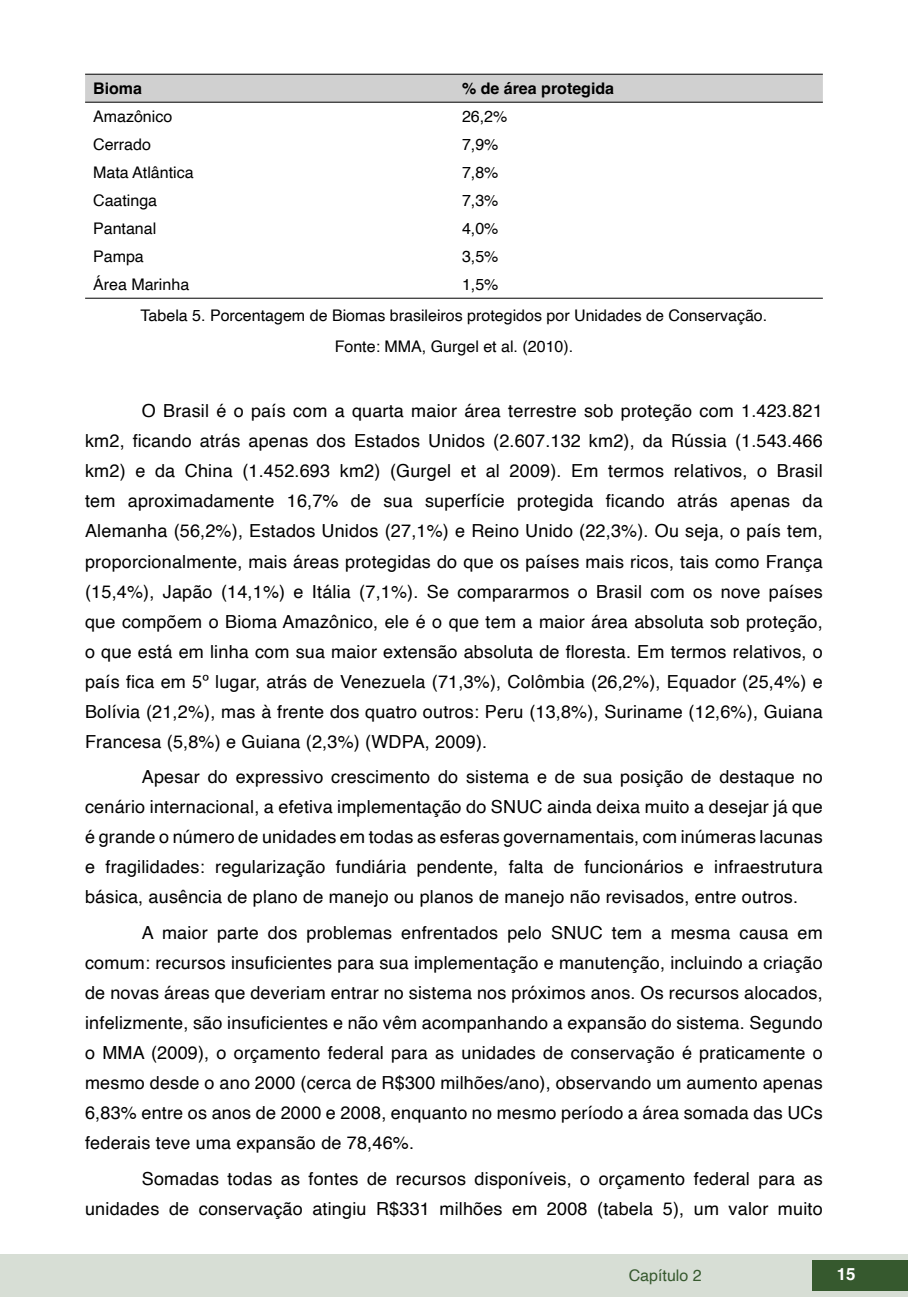
<style>
.page{position:relative;width:908px;height:1304px;background:#fff}
.page>*{position:absolute;margin:0;border:0;box-sizing:border-box;transform-origin:0 0}
.txt{font:18px/30px "Helvetica";letter-spacing:.01em;color:#000;text-align:justify}
.t1{font:700 16.8px "Helvetica";color:#fff}
.imagens_graf_tab{font:16px "Helvetica";color:#000}
.tab_txt{font:16px "Helvetica";color:#000}
.tab_txt-2{font:700 16px "Helvetica";color:#000}
.t2{font:16px "Helvetica";color:#36592e}
</style>
<div class="page">
<div style="left:0;top:1254px;width:906px;height:43px;background:#d7ded5"></div>
<div style="left:812px;top:1261px;width:95px;height:30px;background:#36592e"></div>
<div style="left:85px;top:75px;width:737px;height:27px;background:#d0d0d0"></div>
<hr style="left:85px;top:102px;width:369px;height:1px;background:#000">
<hr style="left:454px;top:102px;width:368px;height:1px;background:#000">
<hr style="left:85px;top:74px;width:369px;height:1px;background:#000">
<hr style="left:454px;top:74px;width:368px;height:1px;background:#000">
<hr style="left:85px;top:298px;width:369px;height:1px;background:#000">
<hr style="left:454px;top:298px;width:368px;height:1px;background:#000">
<p class="tab_txt-2" style="left:93px;top:79px;width:50px">Bioma</p>
<p class="tab_txt-2" style="left:462px;top:79px;width:154px">% de área protegida</p>
<p class="tab_txt" style="left:93px;top:104px;width:81px">Amazônico</p>
<p class="tab_txt" style="left:462px;top:104px;width:47px">26,2%</p>
<p class="tab_txt" style="left:93px;top:132px;width:59px">Cerrado</p>
<p class="tab_txt" style="left:462px;top:132px;width:38px">7,9%</p>
<p class="tab_txt" style="left:93px;top:160px;width:102px">Mata Atlântica</p>
<p class="tab_txt" style="left:462px;top:160px;width:38px">7,8%</p>
<p class="tab_txt" style="left:93px;top:188px;width:66px">Caatinga</p>
<p class="tab_txt" style="left:462px;top:188px;width:38px">7,3%</p>
<p class="tab_txt" style="left:93px;top:216px;width:65px">Pantanal</p>
<p class="tab_txt" style="left:462px;top:216px;width:38px">4,0%</p>
<p class="tab_txt" style="left:93px;top:244px;width:52px">Pampa</p>
<p class="tab_txt" style="left:462px;top:244px;width:38px">3,5%</p>
<p class="tab_txt" style="left:93px;top:272px;width:98px">Área Marinha</p>
<p class="tab_txt" style="left:462px;top:272px;width:38px">1,5%</p>
<p class="imagens_graf_tab" style="left:140px;top:303px;width:628px">Tabela 5. Porcentagem de Biomas brasileiros protegidos por Unidades de Conservação.</p>
<p class="imagens_graf_tab" style="left:334px;top:334px;width:240px">Fonte: MMA, Gurgel et al. (2010).</p>
<p class="txt" style="left:85px;top:397px;width:738px;text-indent:57px">O Brasil é o país com a quarta maior área terrestre sob proteção com 1.423.821 km2, ficando atrás apenas dos Estados Unidos (2.607.132 km2), da Rússia (1.543.466 km2) e da China (1.452.693 km2) (Gurgel et al 2009). Em termos relativos, o Brasil tem aproximadamente 16,7% de sua superfície protegida ficando atrás apenas da Alemanha (56,2%), Estados Unidos (27,1%) e Reino Unido (22,3%). Ou seja, o país tem, proporcionalmente, mais áreas protegidas do que os países mais ricos, tais como França (15,4%), Japão (14,1%) e Itália (7,1%). Se compararmos o Brasil com os nove países que compõem o Bioma Amazônico, ele é o que tem a maior área absoluta sob proteção, o que está em linha com sua maior extensão absoluta de floresta. Em termos relativos, o país fica em 5º lugar, atrás de Venezuela (71,3%), Colômbia (26,2%), Equador (25,4%) e Bolívia (21,2%), mas à frente dos quatro outros: Peru (13,8%), Suriname (12,6%), Guiana Francesa (5,8%) e Guiana (2,3%) (WDPA, 2009).</p>
<p class="txt" style="left:85px;top:762px;width:738px;text-indent:57px">Apesar do expressivo crescimento do sistema e de sua posição de destaque no cenário internacional, a efetiva implementação do SNUC ainda deixa muito a desejar já que é grande o número de unidades em todas as esferas governamentais, com inúmeras lacunas e fragilidades: regularização fundiária pendente, falta de funcionários e infraestrutura básica, ausência de plano de manejo ou planos de manejo não revisados, entre outros.</p>
<p class="txt" style="left:85px;top:918px;width:738px;text-indent:57px">A maior parte dos problemas enfrentados pelo SNUC tem a mesma causa em comum: recursos insuficientes para sua implementação e manutenção, incluindo a criação de novas áreas que deveriam entrar no sistema nos próximos anos. Os recursos alocados, infelizmente, são insuficientes e não vêm acompanhando a expansão do sistema. Segundo o MMA (2009), o orçamento federal para as unidades de conservação é praticamente o mesmo desde o ano 2000 (cerca de R$300 milhões/ano), observando um aumento apenas 6,83% entre os anos de 2000 e 2008, enquanto no mesmo período a área somada das UCs federais teve uma expansão de 78,46%.</p>
<p class="txt" style="left:85px;top:1164px;width:738px;text-align:right">Somadas todas as fontes de recursos disponíveis, o orçamento federal para as unidades de conservação atingiu R$331 milhões em 2008 (tabela 5), um valor muito</p>
<p class="t2" style="left:628px;top:1263px;width:74px">Capítulo 2</p>
<p class="t1" style="left:836px;top:1264px;width:20px">15</p>
</div>
